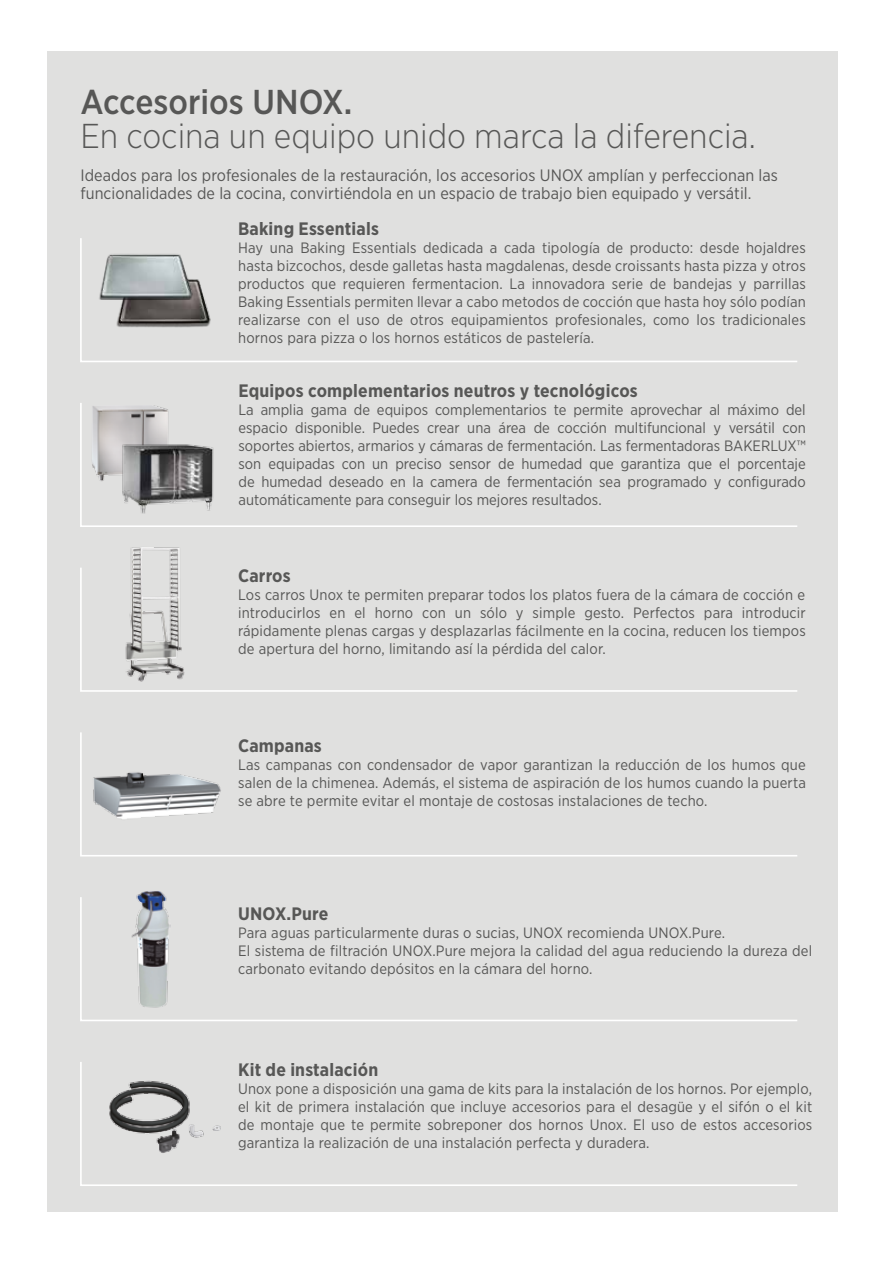
<style>
.page{position:relative;width:893px;height:1263px;background:#fff}
.page>*{position:absolute;margin:0;border:0;box-sizing:border-box;transform-origin:0 0}
.t1{font:300 34.5px "Gotham Narrow";color:#575756}
.t2{font:500 34.5px "Gotham Narrow";color:#575756}
.t3{font:700 18px "Gotham Narrow";letter-spacing:.01em;color:#575756}
.t4{font:16.5px/18px "Gotham Narrow";letter-spacing:.005em;color:#575756}
.t5{font:15px/18px "Gotham Narrow";letter-spacing:.01em;color:#575756;text-align:justify}
</style>
<div class="page">
<div style="left:47px;top:51px;width:791px;height:1161px;background:#e0e0df"></div>
<img style="left:130px;top:547px;width:50px;height:19px">
<svg style="left:80px;top:238px;width:717px;height:124px"></svg>
<svg style="left:80px;top:403px;width:717px;height:124px"></svg>
<svg style="left:80px;top:566px;width:717px;height:126px"></svg>
<svg style="left:80px;top:1062px;width:717px;height:124px"></svg>
<svg style="left:80px;top:732px;width:717px;height:125px"></svg>
<svg style="left:80px;top:897px;width:717px;height:124px"></svg>
<img style="left:108px;top:276px;width:108px;height:53px">
<img style="left:91px;top:247px;width:108px;height:53px">
<img style="left:92px;top:405px;width:77px;height:78px">
<img style="left:117px;top:438px;width:104px;height:76px">
<img style="left:130px;top:891px;width:40px;height:118px">
<h1 class="t2" style="left:80px;top:80px;width:273px">Accesorios UNOX.</h1>
<h1 class="t1" style="left:80px;top:115px;width:677px">En cocina un equipo unido marca la diferencia.</h1>
<p class="t4" style="left:80px;top:166px;width:699px">Ideados para los profesionales de la restauración, los accesorios UNOX amplían y perfeccionan las funcionalidades de la cocina, convirtiéndola en un espacio de trabajo bien equipado y versátil.</p>
<p class="t3" style="left:238px;top:217px;width:142px">Baking Essentials</p>
<p class="t5" style="left:238px;top:238px;width:569px">Hay una Baking Essentials dedicada a cada tipología de producto: desde hojaldres hasta bizcochos, desde galletas hasta magdalenas, desde croissants hasta pizza y otros productos que requieren fermentacion. La innovadora serie de bandejas y parrillas Baking Essentials permiten llevar a cabo metodos de cocción que hasta hoy sólo podían realizarse con el uso de otros equipamientos profesionales, como los tradicionales hornos para pizza o los hornos estáticos de pastelería.</p>
<p class="t3" style="left:238px;top:379px;width:401px">Equipos complementarios neutros y tecnológicos</p>
<p class="t5" style="left:238px;top:401px;width:569px">La amplia gama de equipos complementarios te permite aprovechar al máximo del espacio disponible. Puedes crear una área de cocción multifuncional y versátil con soportes abiertos, armarios y cámaras de fermentación. Las fermentadoras BAKERLUX™ son equipadas con un preciso sensor de humedad que garantiza que el porcentaje de humedad deseado en la camera de fermentación sea programado y configurado automáticamente para conseguir los mejores resultados.</p>
<p class="t3" style="left:238px;top:564px;width:54px">Carros</p>
<p class="t5" style="left:238px;top:585px;width:569px">Los carros Unox te permiten preparar todos los platos fuera de la cámara de cocción e introducirlos en el horno con un sólo y simple gesto. Perfectos para introducir rápidamente plenas cargas y desplazarlas fácilmente en la cocina, reducen los tiempos de apertura del horno, limitando así la pérdida del calor.</p>
<p class="t3" style="left:238px;top:734px;width:85px">Campanas</p>
<p class="t5" style="left:238px;top:755px;width:569px">Las campanas con condensador de vapor garantizan la reducción de los humos que salen de la chimenea. Además, el sistema de aspiración de los humos cuando la puerta se abre te permite evitar el montaje de costosas instalaciones de techo.</p>
<p class="t3" style="left:238px;top:902px;width:92px">UNOX.Pure</p>
<p class="t5" style="left:238px;top:924px;width:576px;text-align:left">Para aguas particularmente duras o sucias, UNOX recomienda UNOX.Pure.<br>El sistema de filtración UNOX.Pure mejora la calidad del agua reduciendo la dureza del carbonato evitando depósitos en la cámara del horno.</p>
<p class="t3" style="left:238px;top:1058px;width:142px">Kit de instalación</p>
<p class="t5" style="left:238px;top:1080px;width:576px">Unox pone a disposición una gama de kits para la instalación de los hornos. Por ejemplo, el kit de primera instalación que incluye accesorios para el desagüe y el sifón o el kit de montaje que te permite sobreponer dos hornos Unox. El uso de estos accesorios garantiza la realización de una instalación perfecta y duradera.</p>
</div>
